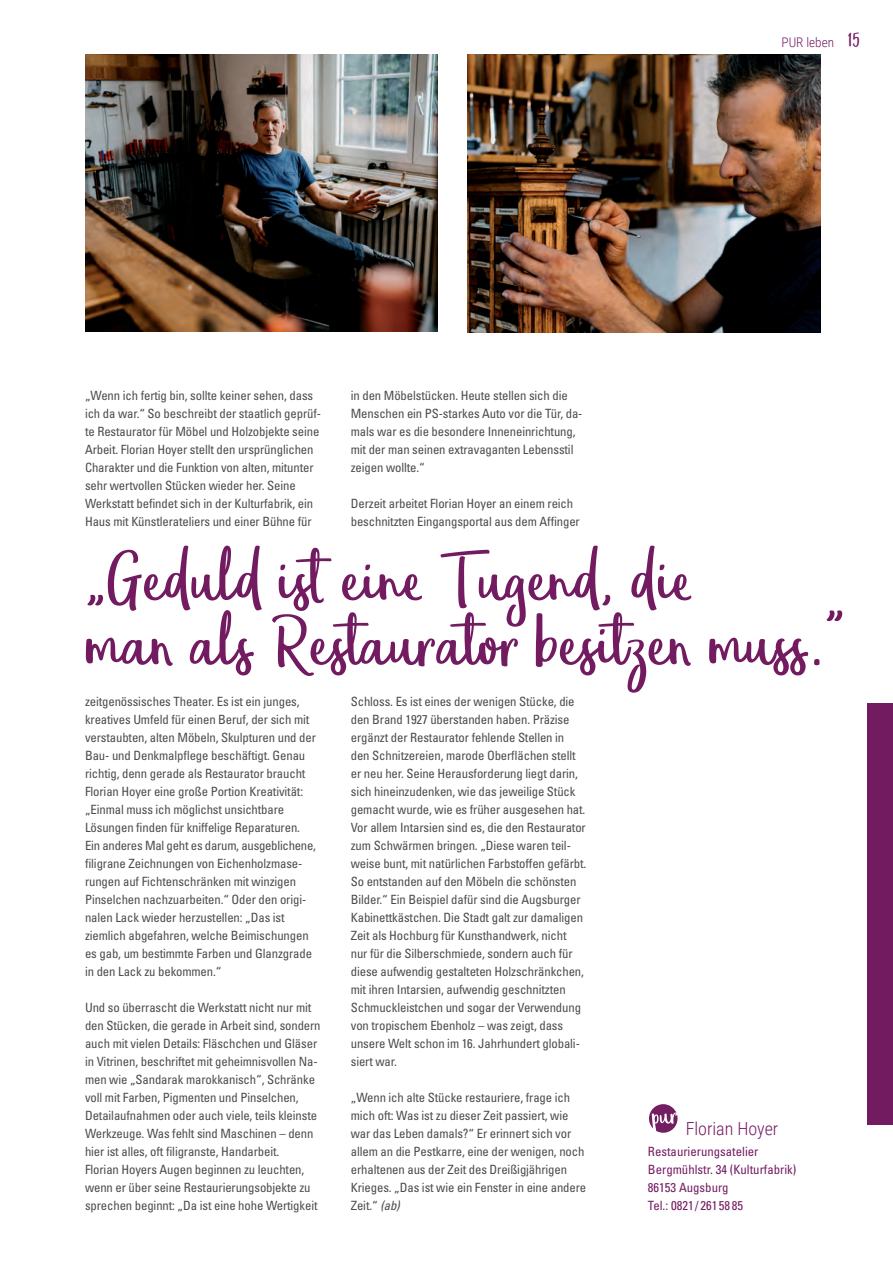
<style>
.page{position:relative;width:893px;height:1263px;background:#fff}
.page>*{position:absolute;margin:0;border:0;box-sizing:border-box;transform-origin:0 0}
.t1{font:78px/64.5px "Eufoniem One";color:#731b61}
.t2{font:300 18px "Roboto Condensed";color:#731b61}
.t3{font:300 13.2px "Roboto Condensed";color:#731b61}
.t4{font:condensed 12.75px/18px "Univers LT Std";letter-spacing:-.01em;color:#4b4c4d}
.t5{font:condensed 12.75px/18px "Univers LT Std";color:#731b61}
.s1{font-family:"Eufoniem One";font-weight:400;font-size:21px}
.s2{font-style:italic}
</style>
<div class="page">
<div style="left:867px;top:704px;width:26px;height:421px;background:#731b61"></div>
<svg style="left:649px;top:1104px;width:29px;height:29px"></svg>
<img style="left:85px;top:54px;width:353px;height:278px">
<img style="left:468px;top:54px;width:353px;height:278px">
<p class="t4" style="left:85px;top:386px;width:238px">„Wenn ich fertig bin, sollte keiner sehen, dass ich da war.“ So beschreibt der staatlich geprüf&shy;te Restaurator für Möbel und Holzobjekte seine Arbeit. Florian Hoyer stellt den ursprünglichen Charakter und die Funktion von alten, mitunter sehr wertvollen Stücken wieder her. Seine Werkstatt befindet sich in der Kulturfabrik, ein Haus mit Künstlerateliers und einer Bühne für</p>
<p class="t4" style="left:351px;top:386px;width:233px">in den Möbelstücken. Heute stellen sich die Menschen ein PS-starkes Auto vor die Tür, da&shy;mals war es die besondere Inneneinrichtung, mit der man seinen extravaganten Lebensstil zeigen wollte.“</p>
<p class="t4" style="left:351px;top:494px;width:231px">Derzeit arbeitet Florian Hoyer an einem reich beschnitzten Eingangsportal aus dem Affinger</p>
<p class="t3" style="left:782px;top:33px;width:80px">PUR leben <span class="s1">15</span></p>
<p class="t1" style="left:85px;top:551px;width:763px">„Geduld ist eine Tugend, die<br>man als Restaurator besitzen muss."</p>
<p class="t4" style="left:85px;top:692px;width:232px">zeitgenössisches Theater. Es ist ein junges, kreatives Umfeld für einen Beruf, der sich mit verstaubten, alten Möbeln, Skulpturen und der Bau- und Denkmalpflege beschäftigt. Genau richtig, denn gerade als Restaurator braucht Florian Hoyer eine große Portion Kreativität: „Einmal muss ich möglichst unsichtbare Lösungen finden für kniffelige Reparaturen.<br>Ein anderes Mal geht es darum, ausgeblichene, filigrane Zeichnungen von Eichenholzmase&shy;rungen auf Fichtenschränken mit winzigen Pinselchen nachzuarbeiten.“ Oder den origi&shy;nalen Lack wieder herzustellen: „Das ist ziemlich abgefahren, welche Beimischungen es gab, um bestimmte Farben und Glanzgrade in den Lack zu bekommen.“</p>
<p class="t4" style="left:85px;top:998px;width:237px">Und so überrascht die Werkstatt nicht nur mit den Stücken, die gerade in Arbeit sind, sondern auch mit vielen Details: Fläschchen und Gläser in Vitrinen, beschriftet mit geheimnisvollen Na&shy;men wie „Sandarak marokkanisch“, Schränke voll mit Farben, Pigmenten und Pinselchen, Detailaufnahmen oder auch viele, teils kleinste Werkzeuge. Was fehlt sind Maschinen – denn hier ist alles, oft filigranste, Handarbeit.<br>Florian Hoyers Augen beginnen zu leuchten, wenn er über seine Restaurierungsobjekte zu sprechen beginnt: „Da ist eine hohe Wertigkeit</p>
<p class="t4" style="left:351px;top:692px;width:237px">Schloss. Es ist eines der wenigen Stücke, die den Brand 1927 überstanden haben. Präzise ergänzt der Restaurator fehlende Stellen in den Schnitzereien, marode Oberflächen stellt er neu her. Seine Herausforderung liegt darin, sich hineinzudenken, wie das jeweilige Stück gemacht wurde, wie es früher ausgesehen hat.<br>Vor allem Intarsien sind es, die den Restaurator zum Schwärmen bringen. „Diese waren teil&shy;weise bunt, mit natürlichen Farbstoffen gefärbt.<br>So entstanden auf den Möbeln die schönsten Bilder.“ Ein Beispiel dafür sind die Augsburger Kabinettkästchen. Die Stadt galt zur damaligen Zeit als Hochburg für Kunsthandwerk, nicht nur für die Silberschmiede, sondern auch für diese aufwendig gestalteten Holzschränkchen, mit ihren Intarsien, aufwendig geschnitzten Schmuckleistchen und sogar der Verwendung von tropischem Ebenholz – was zeigt, dass unsere Welt schon im 16. Jahrhundert globali&shy;siert war.</p>
<p class="t4" style="left:351px;top:1089px;width:237px">„Wenn ich alte Stücke restauriere, frage ich mich oft: Was ist zu dieser Zeit passiert, wie war das Leben damals?“ Er erinnert sich vor allem an die Pestkarre, eine der wenigen, noch erhaltenen aus der Zeit des Dreißigjährigen Krieges. „Das ist wie ein Fenster in eine andere Zeit.“ <span class="s2">(ab)</span></p>
<p class="t2" style="left:686px;top:1116px;width:94px">Florian Hoyer</p>
<p class="t5" style="left:648px;top:1142px;width:150px">Restaurierungsatelier<br>Bergmühlstr. 34 (Kulturfabrik)<br>86153 Augsburg<br>Tel.: 0821 / 261 58 85</p>
</div>
